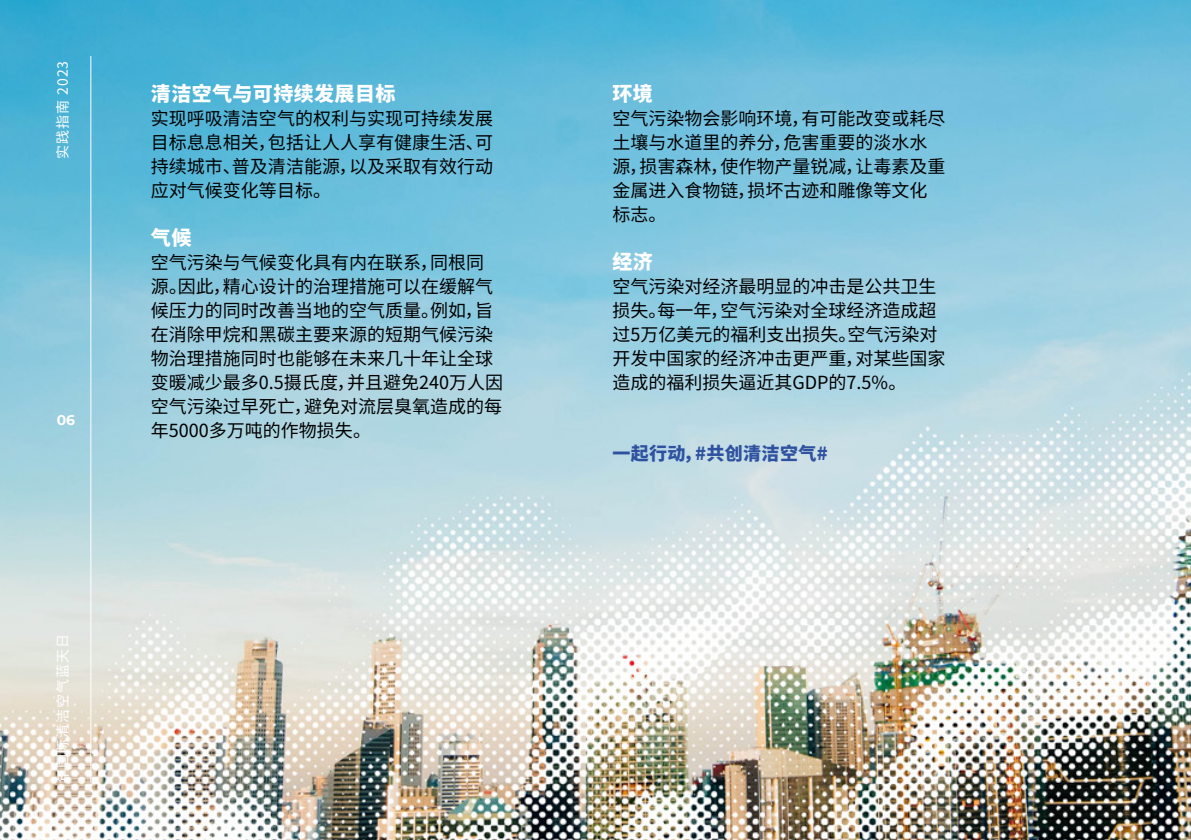
<style>
.page{position:relative;width:1191px;height:840px;background:#fff}
.page>*{position:absolute;margin:0;border:0;box-sizing:border-box;transform-origin:0 0}
.t1{font:900 20px "Noto Sans SC";letter-spacing:.02em;color:#fff}
.t2{font:18px/24px "Noto Sans SC";color:#000}
.t3{font:900 18px "Noto Sans SC";letter-spacing:.02em;color:#2f52a0}
.t4{font:14px "Noto Sans SC";letter-spacing:.07em;color:#fff}
.t5{font:700 14px "Montserrat";color:#fff}
</style>
<div class="page">
<img style="left:0;top:0;width:1191px;height:839px">
<hr style="left:90px;top:56px;width:1px;height:726px;background:#fff">
<p class="t4" style="left:55px;top:159px;width:100px;rotate:-90deg">实践指南 2023</p>
<p class="t5" style="left:57px;top:410px;width:20px">06</p>
<p class="t1" style="left:151px;top:82px;width:246px">清洁空气与可持续发展目标</p>
<p class="t2" style="left:151px;top:107px;width:343px;text-align:justify">实现呼吸清洁空气的权利与实现可持续发展目标息息相关，包括让人人享有健康生活、可持续城市、普及清洁能源，以及采取有效行动应对气候变化等目标。</p>
<p class="t1" style="left:151px;top:226px;width:42px">气候</p>
<p class="t2" style="left:151px;top:251px;width:353px">空气污染与气候变化具有内在联系，同根同源。因此，精心设计的治理措施可以在缓解气候压力的同时改善当地的空气质量。例如，旨在消除甲烷和黑碳主要来源的短期气候污染物治理措施同时也能够在未来几十年让全球变暖减少最多0.5摄氏度，并且避免240万人因空气污染过早死亡，避免对流层臭氧造成的每年5000多万吨的作物损失。</p>
<p class="t4" style="left:55px;top:782px;width:150px;rotate:-90deg">年国际清洁空气蓝天日</p>
<p class="t1" style="left:612px;top:82px;width:42px">环境</p>
<p class="t2" style="left:612px;top:107px;width:334px">空气污染物会影响环境，有可能改变或耗尽土壤与水道里的养分，危害重要的淡水水源，损害森林，使作物产量锐减，让毒素及重金属进入食物链，损坏古迹和雕像等文化标志。</p>
<p class="t1" style="left:612px;top:250px;width:42px">经济</p>
<p class="t2" style="left:612px;top:275px;width:334px">空气污染对经济最明显的冲击是公共卫生损失。每一年，空气污染对全球经济造成超过5万亿美元的福利支出损失。空气污染对开发中国家的经济冲击更严重，对某些国家造成的福利损失逼近其GDP的7.5%。</p>
<p class="t3" style="left:612px;top:443px;width:217px">一起行动，#共创清洁空气#</p>
</div>
